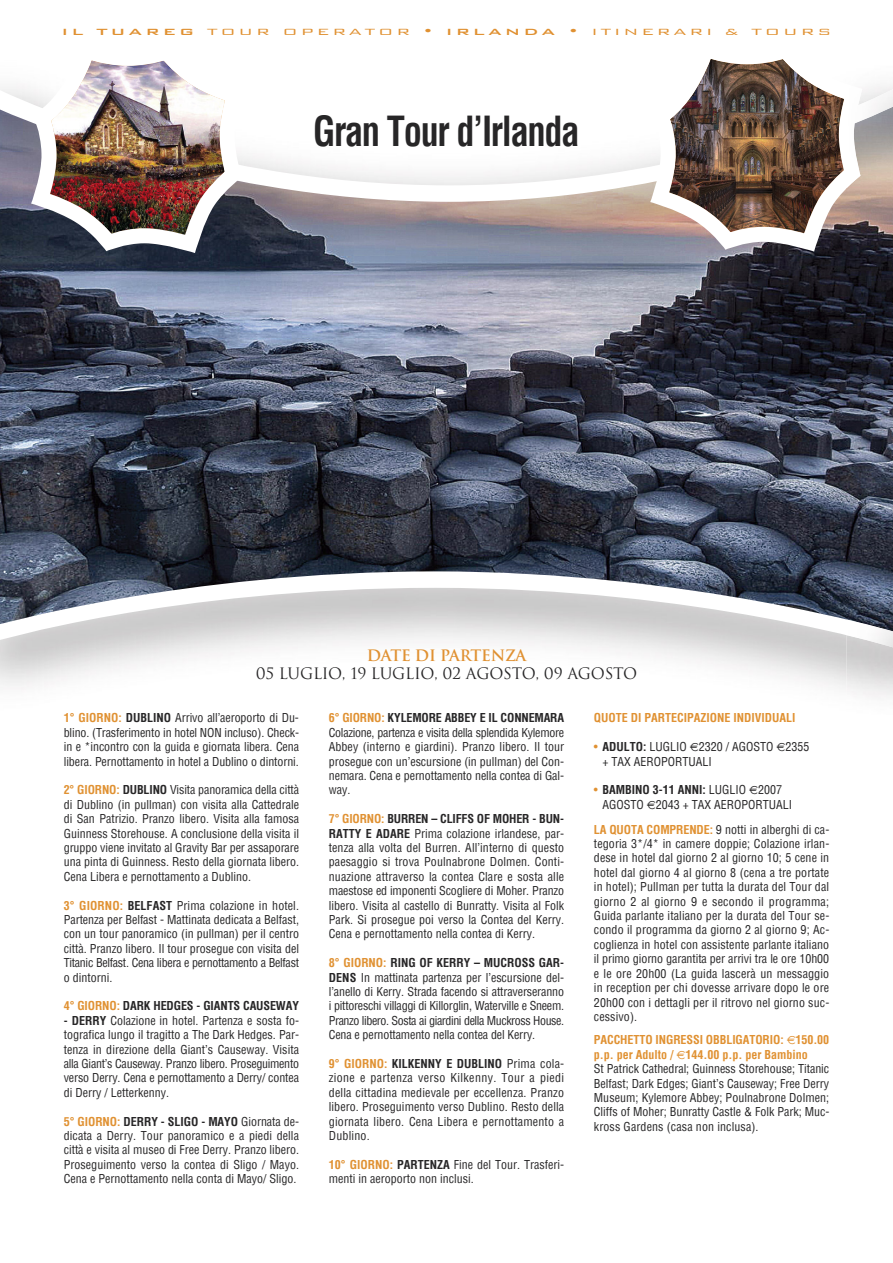
<style>
.page{position:relative;width:893px;height:1263px;background:#fff}
.page>*{position:absolute;margin:0;border:0;box-sizing:border-box;transform-origin:0 0}
.t1{font:700 condensed 40.5px "Helvetica";letter-spacing:-.035em;color:#272627;scale:.9 1}
.t2{font:15.45px "Trajan";letter-spacing:-.015em;color:#272627}
.t3{font:700 15.45px "Trajan";letter-spacing:-.015em;color:#e09132}
.t4{font:condensed 12px/14.4px "Helvetica";color:#272627;text-align:justify}
.t5{font:700 condensed 12px/14.4px "Helvetica";color:#e09132}
.t6{font:300 12px "Bank Gothic";letter-spacing:.16em;color:#e09132;scale:1.5 1}
.t7{font:700 condensed 12px "Helvetica";letter-spacing:-.01em;color:#272627}
.s1{font-weight:500}
.s2{font-weight:700;color:#e09132}
.s3{font-weight:700}
.s4{color:#e09132}
</style>
<div class="page">
<img style="left:0;top:269px;width:893px;height:277px">
<img style="left:0;top:202px;width:893px;height:67px">
<svg style="left:0;top:86px;width:893px;height:116px"></svg>
<img style="left:0;top:546px;width:846px;height:25px">
<svg style="left:0;top:571px;width:846px;height:76px"></svg>
<img style="left:31px;top:60px;width:212px;height:193px">
<img style="left:650px;top:59px;width:212px;height:193px">
<img style="left:846px;top:269px;width:47px;height:1px">
<img style="left:862px;top:85px;width:31px;height:103px">
<img style="left:862px;top:89px;width:31px;height:34px">
<img style="left:846px;top:84px;width:16px;height:104px">
<img style="left:846px;top:647px;width:47px;height:63px">
<img style="left:846px;top:546px;width:47px;height:73px">
<img style="left:846px;top:619px;width:47px;height:28px">
<p class="t6" style="left:62px;top:25px;width:515px"><span class="s1">IL TUAREG</span> TOUR OPERATOR • <span class="s1">IRLANDA</span> • ITINERARI &amp; TOURS</p>
<h1 class="t1" style="left:313px;top:105px;width:298px">Gran Tour d’Irlanda</h1>
<p class="t3" style="left:367px;top:646px;width:161px">DATE DI PARTENZA</p>
<p class="t2" style="left:256px;top:665px;width:383px">05 LUGLIO, 19 LUGLIO, 02 AGOSTO, 09 AGOSTO</p>
<p class="t4" style="left:64px;top:711px;width:237px"><span class="s2">1° GIORNO:</span> <span class="s3">DUBLINO</span> Arrivo all’aeroporto di Du&shy;blino. (Trasferimento in hotel NON incluso). Check&shy;in e *incontro con la guida e giornata libera. Cena libera. Pernottamento in hotel a Dublino o dintorni.</p>
<p class="t4" style="left:64px;top:783px;width:237px"><span class="s2">2° GIORNO:</span> <span class="s3">DUBLINO</span> Visita panoramica della città di Dublino (in pullman) con visita alla Cattedrale di San Patrizio. Pranzo libero. Visita alla famosa Guinness Storehouse. A conclusione della visita il gruppo viene invitato al Gravity Bar per assaporare una pinta di Guinness. Resto della giornata libero.<br>Cena Libera e pernottamento a Dublino.</p>
<p class="t4" style="left:64px;top:898px;width:237px"><span class="s2">3° GIORNO:</span> <span class="s3">BELFAST</span> Prima colazione in hotel.<br>Partenza per Belfast - Mattinata dedicata a Belfast, con un tour panoramico (in pullman) per il centro città. Pranzo libero. Il tour prosegue con visita del Titanic Belfast. Cena libera e pernottamento a Belfast o dintorni.</p>
<p class="t7" style="left:64px;top:998px;width:237px"><span class="s4">4° GIORNO:</span> DARK HEDGES - GIANTS CAUSEWAY</p>
<p class="t4" style="left:64px;top:1013px;width:237px"><span class="s3">- DERRY</span> Colazione in hotel. Partenza e sosta fo&shy;tografica lungo il tragitto a The Dark Hedges. Par&shy;tenza in direzione della Giant’s Causeway. Visita alla Giant’s Causeway. Pranzo libero. Proseguimento verso Derry. Cena e pernottamento a Derry/ contea di Derry / Letterkenny.</p>
<p class="t4" style="left:64px;top:1114px;width:237px"><span class="s2">5° GIORNO:</span> <span class="s3">DERRY - SLIGO - MAYO</span> Giornata de&shy;dicata a Derry. Tour panoramico e a piedi della città e visita al museo di Free Derry. Pranzo libero.<br>Proseguimento verso la contea di Sligo / Mayo.<br>Cena e Pernottamento nella conta di Mayo/ Sligo.</p>
<p class="t4" style="left:329px;top:711px;width:237px"><span class="s2">6° GIORNO:</span> <span class="s3">KYLEMORE ABBEY E IL CONNEMARA </span>Colazione, partenza e visita della splendida Kylemore Abbey (interno e giardini). Pranzo libero. Il tour prosegue con un’escursione (in pullman) del Con&shy;nemara. Cena e pernottamento nella contea di Gal&shy;way.</p>
<p class="t4" style="left:329px;top:811px;width:237px"><span class="s2">7° GIORNO:</span> <span class="s3">BURREN – CLIFFS OF MOHER - BUN-RATTY E ADARE</span> Prima colazione irlandese, par&shy;tenza alla volta del Burren. All’interno di questo paesaggio si trova Poulnabrone Dolmen. Conti&shy;nuazione attraverso la contea Clare e sosta alle maestose ed imponenti Scogliere di Moher. Pranzo libero. Visita al castello di Bunratty. Visita al Folk Park. Si prosegue poi verso la Contea del Kerry.<br>Cena e pernottamento nella contea di Kerry.</p>
<p class="t4" style="left:329px;top:955px;width:237px"><span class="s2">8° GIORNO:</span> <span class="s3">RING OF KERRY – MUCROSS GAR-DENS</span> In mattinata partenza per l’escursione del&shy;l’anello di Kerry. Strada facendo si attraverseranno i pittoreschi villaggi di Killorglin, Waterville e Sneem.<br>Pranzo libero. Sosta ai giardini della Muckross House.<br>Cena e pernottamento nella contea del Kerry.</p>
<p class="t4" style="left:329px;top:1056px;width:237px"><span class="s2">9° GIORNO:</span> <span class="s3">KILKENNY E DUBLINO</span> Prima cola&shy;zione e partenza verso Kilkenny. Tour a piedi della cittadina medievale per eccellenza. Pranzo libero. Proseguimento verso Dublino. Resto della giornata libero. Cena Libera e pernottamento a Dublino.</p>
<p class="t4" style="left:329px;top:1157px;width:237px"><span class="s2">10° GIORNO:</span> <span class="s3">PARTENZA</span> Fine del Tour. Trasferi&shy;menti in aeroporto non inclusi.</p>
<p class="t5" style="left:594px;top:710px;width:203px">QUOTE DI PARTECIPAZIONE INDIVIDUALI</p>
<p class="t4" style="left:602px;top:739px;width:208px;text-indent:-9px"><span class="s4">•</span> <span class="s3">ADULTO:</span> LUGLIO €2320 / AGOSTO €2355 + TAX AEROPORTUALI</p>
<p class="t4" style="left:602px;top:783px;width:191px;text-indent:-9px"><span class="s4">•</span> <span class="s3">BAMBINO 3-11 ANNI:</span> LUGLIO €2007<br>AGOSTO €2043 + TAX AEROPORTUALI</p>
<p class="t4" style="left:594px;top:822px;width:237px"><span class="s2">LA QUOTA COMPRENDE:</span> 9 notti in alberghi di ca&shy;tegoria 3*/4* in camere doppie; Colazione irlan&shy;dese in hotel dal giorno 2 al giorno 10; 5 cene in hotel dal giorno 4 al giorno 8 (cena a tre portate in hotel); Pullman per tutta la durata del Tour dal giorno 2 al giorno 9 e secondo il programma; Guida parlante italiano per la durata del Tour se&shy;condo il programma da giorno 2 al giorno 9; Ac&shy;coglienza in hotel con assistente parlante italiano il primo giorno garantita per arrivi tra le ore 10h00 e le ore 20h00 (La guida lascerà un messaggio in reception per chi dovesse arrivare dopo le ore 20h00 con i dettagli per il ritrovo nel giorno suc&shy;cessivo).</p>
<p class="t5" style="left:594px;top:1032px;width:237px">PACCHETTO INGRESSI OBBLIGATORIO: €150.00 p.p. per Adulto / €144.00 p.p. per Bambino</p>
<p class="t4" style="left:594px;top:1061px;width:237px">St Patrick Cathedral; Guinness Storehouse; Titanic Belfast; Dark Edges; Giant’s Causeway; Free Derry Museum; Kylemore Abbey; Poulnabrone Dolmen; Cliffs of Moher; Bunratty Castle &amp; Folk Park; Muc&shy;kross Gardens (casa non inclusa).</p>
</div>
